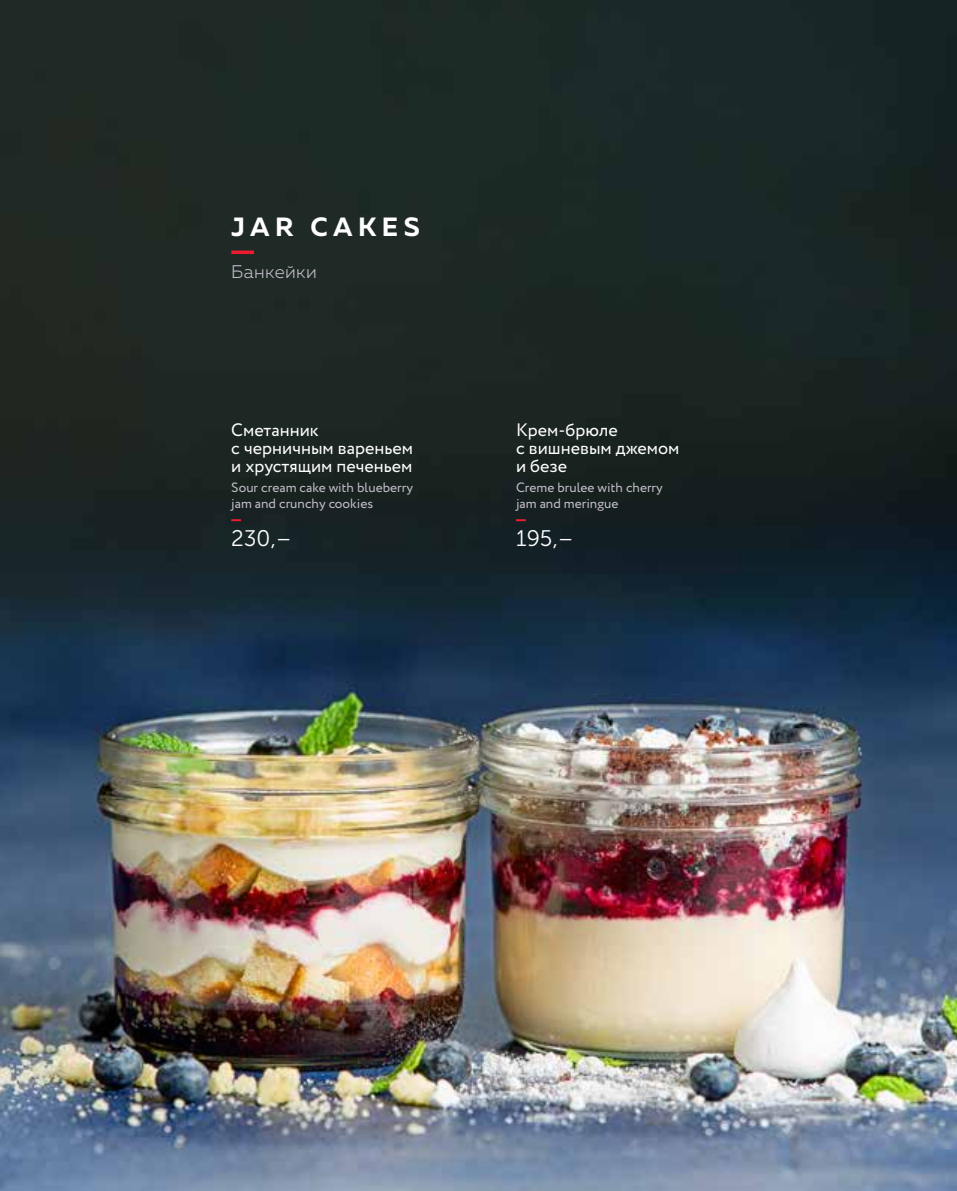
<style>
.page{position:relative;width:957px;height:1191px;background:#fff}
.page>*{position:absolute;margin:0;border:0;box-sizing:border-box;transform-origin:0 0}
.t1{font:700 26.4px "Muller";letter-spacing:.21em;color:#fff}
.t2{font:22.5px "Museo Sans Cyrl 300";color:#fff}
.t3{font:300 18.3px "Muller";letter-spacing:.025em;color:#c5beca}
.t4{font:18px/18px "Circe";color:#fff}
.t5{font:13.5px/16.5px "Circe";color:#c5beca}
</style>
<div class="page">
<img style="left:0;top:0;width:957px;height:1191px">
<svg style="left:231px;top:519px;width:10px;height:2px"></svg>
<svg style="left:516px;top:519px;width:10px;height:2px"></svg>
<svg style="left:231px;top:250px;width:23px;height:4px"></svg>
<h1 class="t1" style="left:231px;top:211px;width:190px">JAR CAKES</h1>
<h3 class="t3" style="left:231px;top:261px;width:87px">Банкейки</h3>
<h3 class="t4" style="left:231px;top:421px;width:183px">Сметанник<br>с черничным вареньем и хрустящим печеньем</h3>
<p class="t5" style="left:231px;top:479px;width:183px">Sour cream cake with blueberry jam and crunchy cookies</p>
<h2 class="t2" style="left:231px;top:526px;width:61px">230,–</h2>
<h3 class="t4" style="left:516px;top:421px;width:165px">Крем-брюле<br>с вишневым джемом и безе</h3>
<p class="t5" style="left:516px;top:479px;width:148px">Creme brulee with cherry jam and meringue</p>
<h2 class="t2" style="left:516px;top:526px;width:58px">195,–</h2>
</div>
